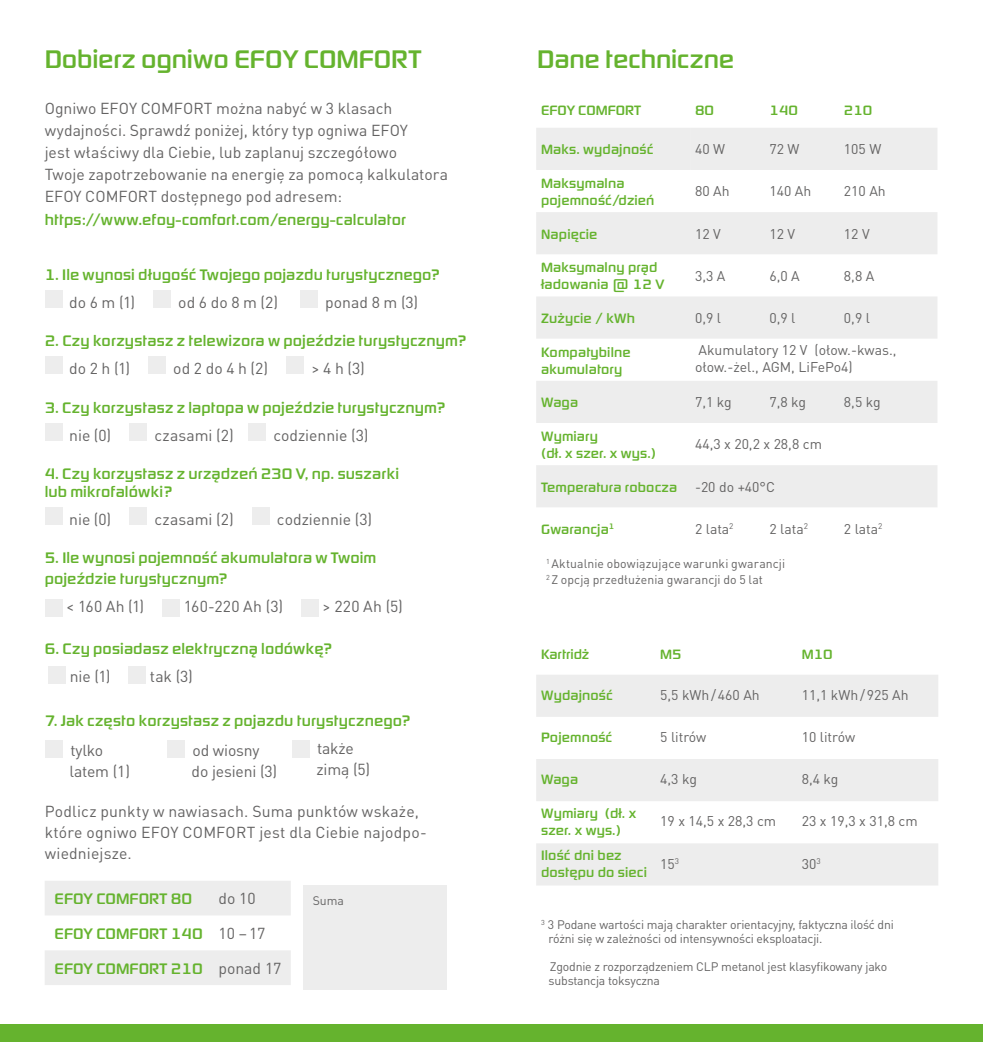
<style>
.page{position:relative;width:983px;height:1042px;background:#fff}
.page>*{position:absolute;margin:0;border:0;box-sizing:border-box;transform-origin:0 0}
.t1{font:500 26.25px "Digital Sans Now ML Pro";letter-spacing:-.01em;color:#65b32e}
.t2{font:15.75px/21px "DIN Pro";letter-spacing:.005em;color:#646363}
.t3{font:500 15.75px/17.5px "Digital Sans Now ML Pro";letter-spacing:.01em;color:#65b32e}
.t4{font:500 14px/16.8px "Digital Sans Now ML Pro";letter-spacing:.01em;color:#65b32e}
.t5{font:14px/16.8px "DIN Pro";color:#646363}
.t6{font:12.25px/14px "DIN Pro";letter-spacing:-.015em;color:#646363}
.t7{font:12.25px/15.8px "DIN Pro";letter-spacing:.01em;color:#646363}
.s1{font-family:"DIN Pro";font-weight:400;color:#646363}
</style>
<div class="page">
<div style="left:167px;top:740px;width:18px;height:18px;background:#ededed"></div>
<div style="left:45px;top:740px;width:18px;height:18px;background:#ededed"></div>
<div style="left:291px;top:740px;width:18px;height:18px;background:#ededed"></div>
<svg style="left:45px;top:881px;width:246px;height:104px"></svg>
<div style="left:303px;top:885px;width:143px;height:105px;background:#ededed"></div>
<div style="left:0;top:1024px;width:982px;height:18px;background:#65b32e"></div>
<div style="left:45px;top:290px;width:18px;height:18px;background:#ededed"></div>
<div style="left:153px;top:290px;width:18px;height:18px;background:#ededed"></div>
<div style="left:300px;top:290px;width:18px;height:18px;background:#ededed"></div>
<div style="left:45px;top:356px;width:18px;height:18px;background:#ededed"></div>
<div style="left:148px;top:356px;width:18px;height:18px;background:#ededed"></div>
<div style="left:286px;top:356px;width:18px;height:18px;background:#ededed"></div>
<div style="left:45px;top:423px;width:18px;height:18px;background:#ededed"></div>
<div style="left:129px;top:423px;width:18px;height:18px;background:#ededed"></div>
<div style="left:248px;top:423px;width:18px;height:18px;background:#ededed"></div>
<div style="left:45px;top:507px;width:18px;height:18px;background:#ededed"></div>
<div style="left:129px;top:507px;width:18px;height:18px;background:#ededed"></div>
<div style="left:252px;top:507px;width:17px;height:18px;background:#ededed"></div>
<div style="left:45px;top:599px;width:18px;height:18px;background:#ededed"></div>
<div style="left:162px;top:599px;width:18px;height:18px;background:#ededed"></div>
<div style="left:301px;top:599px;width:18px;height:18px;background:#ededed"></div>
<div style="left:48px;top:666px;width:18px;height:18px;background:#ededed"></div>
<div style="left:128px;top:666px;width:18px;height:18px;background:#ededed"></div>
<svg style="left:536px;top:128px;width:401px;height:379px;fill:#ededed"></svg>
<div style="left:690px;top:128px;width:247px;height:42px;background:#ededed"></div>
<div style="left:536px;top:675px;width:402px;height:42px;background:#ededed"></div>
<svg style="left:536px;top:759px;width:402px;height:126px;fill:#ededed"></svg>
<h1 class="t1" style="left:45px;top:44px;width:378px">Dobierz ogniwo EFOY COMFORT</h1>
<p class="t2" style="left:45px;top:96px;width:405px;line-height:22.1px">Ogniwo EFOY COMFORT można nabyć w 3 klasach wydajności. Sprawdź poniżej, który typ ogniwa EFOY<br>jest właściwy dla Ciebie, lub zaplanuj szczegółowo<br>Twoje zapotrzebowanie na energię za pomocą kalkulatora EFOY COMFORT dostępnego pod adresem:</p>
<p class="t3" style="left:45px;top:211px;width:363px">https://www.efoy-comfort.com/energy-calculator</p>
<p class="t3" style="left:45px;top:266px;width:396px">1. Ile wynosi długość Twojego pojazdu turystycznego?</p>
<p class="t2" style="left:69px;top:291px;width:67px">do 6 m (1)</p>
<p class="t2" style="left:178px;top:291px;width:101px">od 6 do 8 m (2)</p>
<p class="t2" style="left:325px;top:291px;width:95px">ponad 8 m (3)</p>
<p class="t3" style="left:45px;top:332px;width:423px">2. Czy korzystasz z telewizora w pojeździe turystycznym?</p>
<p class="t2" style="left:69px;top:357px;width:62px">do 2 h (1)</p>
<p class="t2" style="left:173px;top:357px;width:96px">od 2 do 4 h (2)</p>
<p class="t2" style="left:311px;top:357px;width:55px">&gt; 4 h (3)</p>
<p class="t3" style="left:45px;top:399px;width:402px">3. Czy korzystasz z laptopa w pojeździe turystycznym?</p>
<p class="t2" style="left:69px;top:424px;width:44px">nie (0)</p>
<p class="t2" style="left:154px;top:424px;width:81px">czasami (2)</p>
<p class="t2" style="left:273px;top:424px;width:97px">codziennie (3)</p>
<p class="t3" style="left:45px;top:465px;width:356px">4. Czy korzystasz z urządzeń 230 V, np. suszarki lub mikrofalówki?</p>
<p class="t2" style="left:69px;top:508px;width:44px">nie (0)</p>
<p class="t2" style="left:154px;top:508px;width:81px">czasami (2)</p>
<p class="t2" style="left:277px;top:508px;width:97px">codziennie (3)</p>
<p class="t3" style="left:45px;top:547px;width:333px;line-height:21px">5. Ile wynosi pojemność akumulatora w Twoim pojeździe turystycznym?</p>
<p class="t2" style="left:66px;top:595px;width:80px">&lt; 160 Ah (1)</p>
<p class="t2" style="left:184px;top:595px;width:101px">160-220 Ah (3)</p>
<p class="t2" style="left:322px;top:595px;width:82px">&gt; 220 Ah (5)</p>
<p class="t3" style="left:45px;top:640px;width:289px">6. Czy posiadasz elektryczną lodówkę?</p>
<p class="t2" style="left:70px;top:665px;width:42px">nie (1)</p>
<p class="t2" style="left:150px;top:665px;width:45px">tak (3)</p>
<p class="t3" style="left:45px;top:712px;width:367px">7. Jak często korzystasz z pojazdu turystycznego?</p>
<p class="t2" style="left:69px;top:739px;width:62px">tylko latem (1)</p>
<p class="t2" style="left:316px;top:737px;width:55px">także zimą (5)</p>
<p class="t2" style="left:191px;top:739px;width:87px">od wiosny do jesieni (3)</p>
<p class="t2" style="left:45px;top:800px;width:383px">Podlicz punkty w nawiasach. Suma punktów wskaże, które ogniwo EFOY COMFORT jest dla Ciebie najodpo&shy;wiedniejsze.</p>
<p class="t3" style="left:55px;top:890px;width:139px">EFOY COMFORT 80</p>
<p class="t2" style="left:218px;top:887px;width:39px">do 10</p>
<p class="t3" style="left:55px;top:925px;width:212px">EFOY COMFORT 140 <span class="s1">10 –17</span></p>
<p class="t3" style="left:55px;top:960px;width:228px">EFOY COMFORT 210 <span class="s1">ponad 17</span></p>
<p class="t6" style="left:313px;top:893px;width:33px">Suma</p>
<h1 class="t1" style="left:537px;top:44px;width:198px">Dane techniczne</h1>
<p class="t4" style="left:541px;top:102px;width:102px">EFOY COMFORT</p>
<p class="t4" style="left:694px;top:102px;width:20px">80</p>
<p class="t4" style="left:769px;top:102px;width:30px">140</p>
<p class="t4" style="left:843px;top:102px;width:30px">210</p>
<p class="t4" style="left:541px;top:141px;width:114px">Maks. wydajność</p>
<p class="t5" style="left:694px;top:140px;width:32px">40 W</p>
<p class="t5" style="left:769px;top:140px;width:32px">72 W</p>
<p class="t5" style="left:843px;top:140px;width:39px">105 W</p>
<p class="t4" style="left:541px;top:175px;width:115px">Maksymalna pojemność/dzień</p>
<p class="t5" style="left:694px;top:182px;width:36px">80 Ah</p>
<p class="t5" style="left:769px;top:182px;width:43px">140 Ah</p>
<p class="t5" style="left:843px;top:182px;width:43px">210 Ah</p>
<p class="t4" style="left:541px;top:226px;width:58px">Napięcie</p>
<p class="t5" style="left:694px;top:224px;width:27px">12 V</p>
<p class="t5" style="left:769px;top:224px;width:27px">12 V</p>
<p class="t5" style="left:843px;top:224px;width:27px">12 V</p>
<p class="t4" style="left:541px;top:259px;width:125px">Maksymalny prąd ładowania @ 12 V</p>
<p class="t5" style="left:694px;top:267px;width:32px">3,3 A</p>
<p class="t5" style="left:769px;top:267px;width:32px">6,0 A</p>
<p class="t5" style="left:843px;top:267px;width:32px">8,8 A</p>
<p class="t4" style="left:541px;top:310px;width:95px">Zużycie / kWh</p>
<p class="t5" style="left:694px;top:309px;width:27px">0,9 l</p>
<p class="t5" style="left:769px;top:309px;width:27px">0,9 l</p>
<p class="t5" style="left:843px;top:309px;width:27px">0,9 l</p>
<p class="t4" style="left:541px;top:344px;width:91px">Kompatybilne akumulatory</p>
<p class="t5" style="left:694px;top:341px;width:203px">Akumulatory 12 V (ołow.-kwas., ołow.-żel., AGM, LiFePo4)</p>
<p class="t4" style="left:541px;top:394px;width:39px">Waga</p>
<p class="t5" style="left:694px;top:393px;width:38px">7,1 kg</p>
<p class="t5" style="left:769px;top:393px;width:38px">7,8 kg</p>
<p class="t5" style="left:843px;top:393px;width:38px">8,5 kg</p>
<p class="t4" style="left:541px;top:428px;width:116px">Wymiary<br>(dł. x szer. x wys.)</p>
<p class="t5" style="left:694px;top:435px;width:128px">44,3 x 20,2 x 28,8 cm</p>
<p class="t4" style="left:541px;top:479px;width:137px">Temperatura robocza</p>
<p class="t5" style="left:694px;top:477px;width:81px">-20 do +40°C</p>
<p class="t4" style="left:541px;top:521px;width:75px">Gwarancja<sup>1</sup></p>
<p class="t5" style="left:694px;top:520px;width:40px">2 lata<sup>2</sup></p>
<p class="t5" style="left:769px;top:520px;width:40px">2 lata<sup>2</sup></p>
<p class="t5" style="left:843px;top:520px;width:40px">2 lata<sup>2</sup></p>
<p class="t7" style="left:546px;top:555px;width:240px"><sup>1</sup> Aktualnie obowiązujące warunki gwarancji<br><sup>2</sup> Z opcją przedłużenia gwarancji do 5 lat</p>
<p class="t4" style="left:541px;top:646px;width:50px">Kartridż</p>
<p class="t4" style="left:660px;top:646px;width:23px">M5</p>
<p class="t4" style="left:801px;top:646px;width:32px">M10</p>
<p class="t4" style="left:541px;top:687px;width:73px">Wydajność</p>
<p class="t5" style="left:660px;top:686px;width:101px">5,5 kWh/460 Ah</p>
<p class="t5" style="left:801px;top:686px;width:108px">11,1 kWh/925 Ah</p>
<p class="t4" style="left:541px;top:729px;width:73px">Pojemność</p>
<p class="t5" style="left:660px;top:728px;width:48px">5 litrów</p>
<p class="t5" style="left:801px;top:728px;width:55px">10 litrów</p>
<p class="t4" style="left:541px;top:771px;width:39px">Waga</p>
<p class="t5" style="left:660px;top:770px;width:38px">4,3 kg</p>
<p class="t5" style="left:801px;top:770px;width:38px">8,4 kg</p>
<p class="t4" style="left:541px;top:804px;width:97px;line-height:17.5px">Wymiary (dł. x szer. x wys.)</p>
<p class="t5" style="left:660px;top:812px;width:117px">19 x 14,5 x 28,3 cm</p>
<p class="t5" style="left:801px;top:812px;width:117px">23 x 19,3 x 31,8 cm</p>
<p class="t4" style="left:541px;top:846px;width:107px;line-height:17.5px">Ilość dni bez dostępu do sieci</p>
<p class="t5" style="left:660px;top:854px;width:20px">15<sup>3</sup></p>
<p class="t5" style="left:801px;top:854px;width:20px">30<sup>3</sup></p>
<p class="t6" style="left:548px;top:917px;width:347px;text-indent:-7px"><sup>3</sup> 3 Podane wartości mają charakter orientacyjny, faktyczna ilość dni różni się w zależności od intensywności eksploatacji.</p>
<p class="t6" style="left:548px;top:959px;width:340px">Zgodnie z rozporządzeniem CLP metanol jest klasyfikowany jako substancja toksyczna</p>
</div>
